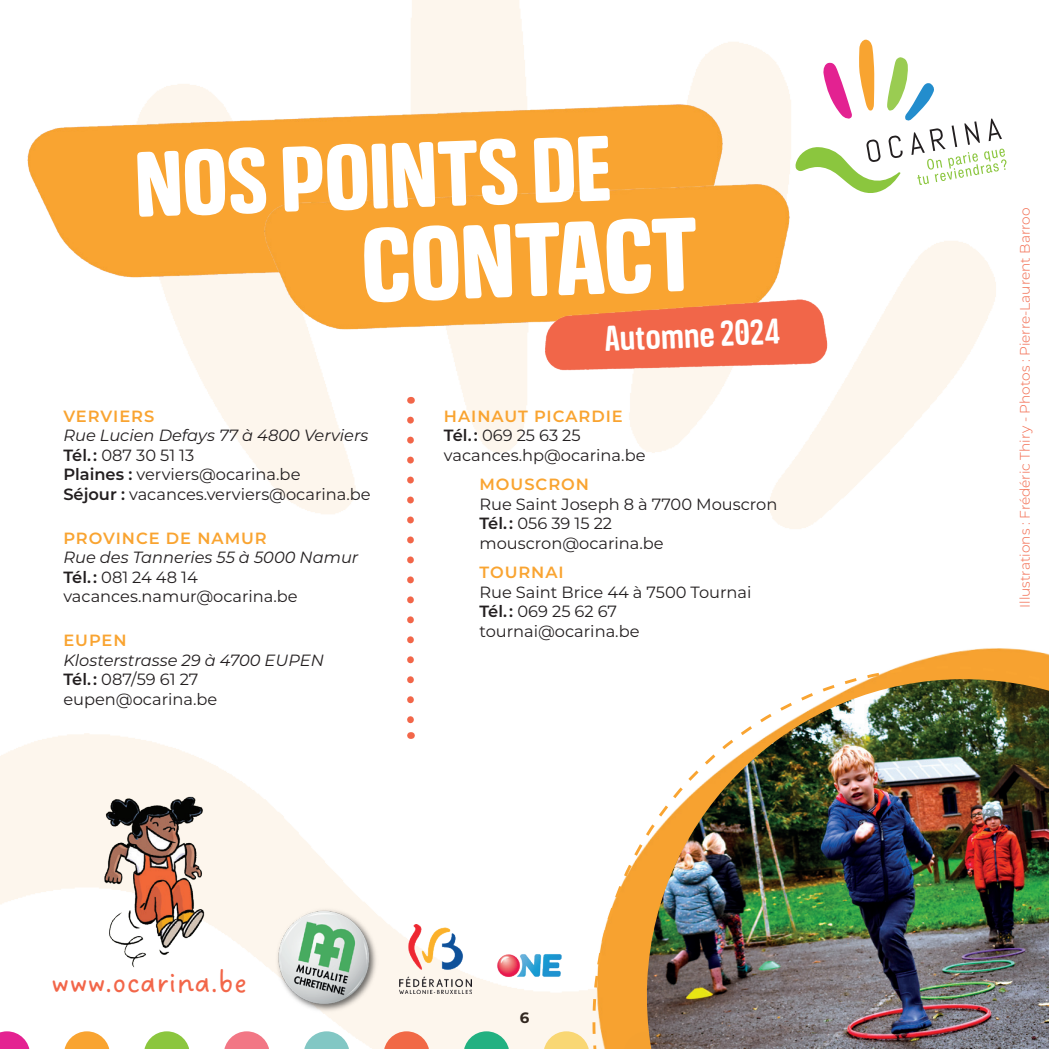
<style>
.page{position:relative;width:1049px;height:1049px;background:#fff}
.page>*{position:absolute;margin:0;border:0;box-sizing:border-box;transform-origin:0 0}
.t1{font:700 100px "Crossfit";color:#fff}
.t2{font:700 88.5px "Crossfit";color:#fff}
.t3{font:600 34.25px "Crossfit";color:#fff;scale:.9 1}
.t4{font:30.75px "Dreaming Outloud Pro";color:#f26649}
.t5{font:16.25px/19.5px "Montserrat";color:#231f20}
.t6{font:italic 16.25px/19.5px "Montserrat";color:#231f20}
.t7{font:600 16.25px "Montserrat";letter-spacing:.06em;color:#f9a431}
.t8{font:700 15px "Montserrat";color:#231f20}
.t9{font:300 13.75px "Montserrat";color:#f26649}
.s1{font-style:italic}
.s2{font-weight:600}
.s3{font-weight:600;font-style:normal}
.s4{font-style:normal}
.s5{font-weight:600;color:#f9a431}
</style>
<div class="page">
<img style="left:0;top:0;width:1007px;height:1049px">
<svg style="left:795px;top:40px;width:211px;height:153px"></svg>
<svg style="left:407px;top:420px;width:7px;height:306px"></svg>
<img style="left:82px;top:765px;width:146px;height:204px">
<img style="left:584px;top:577px;width:465px;height:442px">
<svg style="left:543px;top:1019px;width:48px;height:30px"></svg>
<svg style="left:591px;top:665px;width:458px;height:384px"></svg>
<img style="left:646px;top:679px;width:403px;height:370px">
<img style="left:271px;top:904px;width:107px;height:110px">
<img style="left:399px;top:925px;width:72px;height:68px">
<img style="left:487px;top:943px;width:85px;height:36px">
<img style="left:12px;top:96px;width:730px;height:195px">
<img style="left:255px;top:164px;width:548px;height:206px">
<img style="left:536px;top:290px;width:302px;height:84px">
<h2 class="t2" style="left:132px;top:108px;width:477px;rotate:-2deg">NOS POINTS DE</h2>
<h1 class="t1" style="left:359px;top:179px;width:338px;rotate:-2deg">CONTACT</h1>
<h3 class="t3" style="left:603px;top:308px;width:196px;rotate:-2deg">Automne 2024</h3>
<p class="t7" style="left:63px;top:404px;width:92px">VERVIERS</p>
<p class="t5" style="left:63px;top:425px;width:309px"><span class="s1">Rue Lucien Defays 77 à 4800 Verviers<br></span><span class="s2">Tél. :</span> 087 30 51 13<br><span class="s2">Plaines :</span> verviers@ocarina.be<br><span class="s2">Séjour :</span> vacances.verviers@ocarina.be</p>
<p class="t7" style="left:63px;top:526px;width:205px">PROVINCE DE NAMUR</p>
<p class="t5" style="left:63px;top:547px;width:297px"><span class="s1">Rue des Tanneries 55 à 5000 Namur<br></span><span class="s2">Tél. :</span> 081 24 48 14 vacances.namur@ocarina.be</p>
<p class="t7" style="left:63px;top:629px;width:65px">EUPEN</p>
<p class="t6" style="left:63px;top:649px;width:262px">Klosterstrasse 29 à 4700 EUPEN<br><span class="s3">Tél. :</span> <span class="s4">087/59 61 27 eupen@ocarina.be</span></p>
<p class="t5" style="left:444px;top:405px;width:203px"><span class="s5">HAINAUT PICARDIE<br></span><span class="s2">Tél. :</span> 069 25 63 25 vacances.hp@ocarina.be</p>
<p class="t7" style="left:479px;top:473px;width:111px">MOUSCRON</p>
<p class="t5" style="left:479px;top:493px;width:299px">Rue Saint Joseph 8 à 7700 Mouscron<br><span class="s2">Tél. :</span> 056 39 15 22 mouscron@ocarina.be</p>
<p class="t7" style="left:479px;top:561px;width:86px">TOURNAI</p>
<p class="t5" style="left:479px;top:581px;width:274px">Rue Saint Brice 44 à 7500 Tournai<br><span class="s2">Tél. :</span> 069 25 62 67 tournai@ocarina.be</p>
<h3 class="t4" style="left:51px;top:965px;width:197px">www.ocarina.be</h3>
<p class="t8" style="left:520px;top:1006px;width:11px">6</p>
<p class="t9" style="left:1015px;top:608px;width:402px;rotate:-90deg">Illustrations : Frédéric Thiry - Photos : Pierre-Laurent Barroo</p>
</div>
